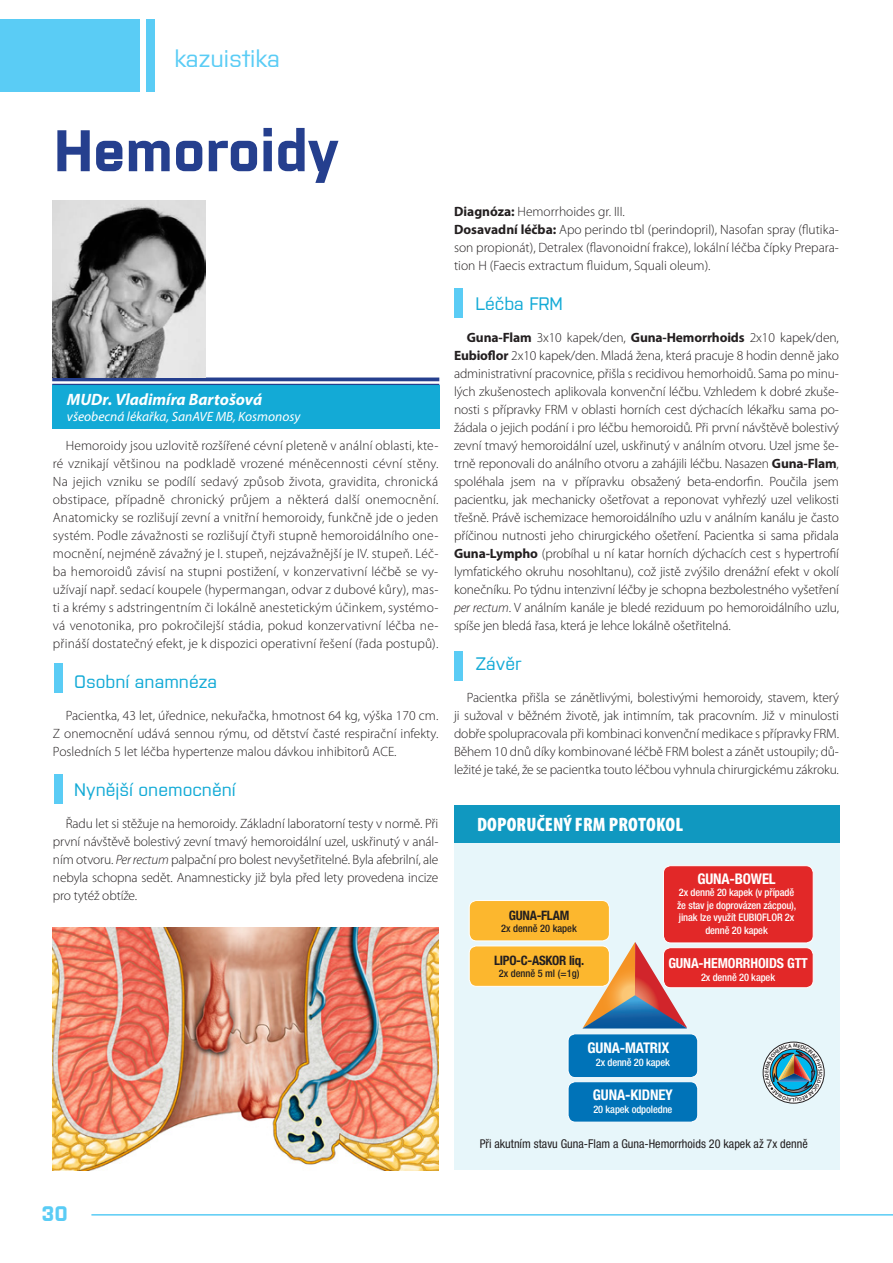
<style>
.page{position:relative;width:893px;height:1263px;background:#fff}
.page>*{position:absolute;margin:0;border:0;box-sizing:border-box;transform-origin:0 0}
.titul_clanku{font:700 58.5px "Purista";color:#253f8e}
.t1{font:500 24px "Purista";color:#5accf5}
.t2{font:700 21px "Purista";color:#5accf5}
.HLAVNÍ_TEXT{font:900 condensed 19.5px "Myriad Pro";letter-spacing:.01em;color:#fff}
.MEZITITULKY{font:500 18px "Purista";color:#13aad6}
.t3{font:italic 700 16.5px "Myriad Pro";color:#fff}
.t4{font:700 condensed 14.7px "Helvetica Neue LT Pro";letter-spacing:-.01em;color:#fff}
.t5{font:700 condensed 13.8px "Helvetica Neue LT Pro";letter-spacing:-.01em;color:#fff}
.HLAVNÍ_TEXT-2{font:300 13.5px/18px "Myriad Pro";color:#231f20;text-align:justify}
.t6{font:italic 13.5px "Myriad Pro";color:#fff}
.t7{font:700 condensed 13.05px "Helvetica Neue LT Pro";letter-spacing:-.02em;color:#231f20}
.t8{font:condensed 12.15px "Helvetica Neue LT Pro";color:#231f20}
.t9{font:500 condensed 10.35px/12.5px "Helvetica Neue LT Pro";letter-spacing:-.01em;color:#fff;text-align:center}
.t10{font:500 condensed 10.35px "Helvetica Neue LT Pro";color:#231f20}
.t11{font:600 5.4px "Myriad Pro";color:#231f20}
.s1{font-style:italic}
.s2{font-weight:700}
</style>
<div class="page">
<div style="left:0;top:19px;width:140px;height:72px;background:#5accf5"></div>
<div style="left:147px;top:19px;width:8px;height:72px;background:#5accf5"></div>
<hr style="left:91px;top:1214px;width:802px;height:1px;background:#5accf5">
<div style="left:455px;top:288px;width:8px;height:30px;background:#5accf5"></div>
<div style="left:455px;top:651px;width:8px;height:30px;background:#5accf5"></div>
<div style="left:52px;top:385px;width:387px;height:44px;background:#13aad6"></div>
<svg style="left:52px;top:377px;width:387px;height:4px;background:#415697"></svg>
<hr style="left:52px;top:384px;width:387px;height:1px;background:#253f8e">
<div style="left:54px;top:774px;width:9px;height:30px;background:#5accf5"></div>
<div style="left:54px;top:663px;width:9px;height:29px;background:#5accf5"></div>
<img style="left:52px;top:928px;width:386px;height:242px">
<div style="left:454px;top:828px;width:385px;height:342px;background:#e7f6fa"></div>
<div style="left:454px;top:805px;width:385px;height:37px;background:#1098c0"></div>
<div style="left:763px;top:1042px;width:61px;height:61px;border:1px solid #231f20;border-radius:50%"></div>
<svg style="left:583px;top:942px;width:104px;height:86px"></svg>
<div style="left:663px;top:866px;width:150px;height:77px;background:#e22828;border-radius:7px"></div>
<div style="left:663px;top:865px;width:150px;height:78px;border:1px solid #fff;border-radius:7px"></div>
<div style="left:663px;top:948px;width:150px;height:40px;background:#e22828;border-radius:7px"></div>
<div style="left:663px;top:947px;width:150px;height:41px;border:1px solid #fff;border-radius:7px"></div>
<div style="left:568px;top:1034px;width:130px;height:43px;background:#0073b8;border-radius:7px"></div>
<div style="left:568px;top:1034px;width:130px;height:44px;border:1px solid #fff;border-radius:7px"></div>
<div style="left:568px;top:1082px;width:130px;height:40px;background:#0073b8;border-radius:7px"></div>
<div style="left:568px;top:1081px;width:130px;height:41px;border:1px solid #fff;border-radius:7px"></div>
<div style="left:469px;top:900px;width:140px;height:41px;background:#fcb72e;border-radius:7px"></div>
<div style="left:469px;top:900px;width:141px;height:41px;border:1px solid #fff;border-radius:7px"></div>
<div style="left:469px;top:946px;width:140px;height:40px;background:#fcb72e;border-radius:7px"></div>
<div style="left:469px;top:946px;width:141px;height:40px;border:1px solid #fff;border-radius:7px"></div>
<img style="left:52px;top:200px;width:153px;height:177px">
<img style="left:765px;top:1044px;width:57px;height:57px">
<p class="t1" style="left:174px;top:41px;width:107px">kazuistika</p>
<p class="titul_clanku" style="left:54px;top:108px;width:286px">Hemoroidy</p>
<p class="t3" style="left:67px;top:388px;width:197px">MUDr. Vladimíra Bartošová</p>
<p class="t6" style="left:67px;top:408px;width:235px">všeobecná lékařka, SanAVE MB, Kosmonosy</p>
<p class="HLAVNÍ_TEXT-2" style="left:53px;top:437px;width:387px;text-indent:13px">Hemoroidy jsou uzlovitě rozšířené cévní pleteně v anální oblasti, kte&shy;ré vznikají většinou na podkladě vrozené méněcennosti cévní stěny.<br>Na jejich vzniku se podílí sedavý způsob života, gravidita, chronická obstipace, případně chronický průjem a některá další onemocnění.<br>Anatomicky se rozlišují zevní a vnitřní hemoroidy, funkčně jde o jeden systém. Podle závažnosti se rozlišují čtyři stupně hemoroidálního one&shy;mocnění, nejméně závažný je I. stupeň, nejzávažnější je IV. stupeň. Léč&shy;ba hemoroidů závisí na stupni postižení, v konzervativní léčbě se vy&shy;užívají např. sedací koupele (hypermangan, odvar z dubové kůry), mas&shy;ti a krémy s adstringentním či lokálně anestetickým účinkem, systémo&shy;vá venotonika, pro pokročilejší stádia, pokud konzervativní léčba ne&shy;přináší dostatečný efekt, je k dispozici operativní řešení (řada postupů).</p>
<p class="MEZITITULKY" style="left:74px;top:668px;width:144px">Osobní anamnéza</p>
<p class="HLAVNÍ_TEXT-2" style="left:53px;top:707px;width:387px;text-indent:13px">Pacientka, 43 let, úřednice, nekuřačka, hmotnost 64 kg, výška 170 cm.<br>Z onemocnění udává sennou rýmu, od dětství časté respirační infekty.<br>Posledních 5 let léčba hypertenze malou dávkou inhibitorů ACE.</p>
<p class="MEZITITULKY" style="left:74px;top:776px;width:163px">Nynější onemocnění</p>
<p class="HLAVNÍ_TEXT-2" style="left:53px;top:815px;width:387px;text-indent:13px">Řadu let si stěžuje na hemoroidy. Základní laboratorní testy v normě. Při první návštěvě bolestivý zevní tmavý hemoroidální uzel, uskřinutý v anál&shy;ním otvoru. <span class="s1">Per rectum</span> palpační pro bolest nevyšetřitelné. Byla afebrilní, ale nebyla schopna sedět. Anamnesticky již byla před lety provedena incize pro tytéž obtíže.</p>
<p class="HLAVNÍ_TEXT-2" style="left:454px;top:203px;width:172px"><span class="s2">Diagnóza:</span> Hemorrhoides gr. III.</p>
<p class="HLAVNÍ_TEXT-2" style="left:454px;top:221px;width:386px"><span class="s2">Dosavadní léčba:</span> Apo perindo tbl (perindopril), Nasofan spray (flutika&shy;son propionát), Detralex (flavonoidní frakce), lokální léčba čípky Prepara&shy;tion H (Faecis extractum fluidum, Squali oleum).</p>
<p class="MEZITITULKY" style="left:475px;top:290px;width:89px">Léčba FRM</p>
<p class="HLAVNÍ_TEXT-2" style="left:454px;top:329px;width:386px;text-indent:13px"><span class="s2">Guna-Flam</span> 3x10 kapek/den, <span class="s2">Guna-Hemorrhoids</span> 2x10 kapek/den, <span class="s2">Eubioflor</span> 2x10 kapek/den. Mladá žena, která pracuje 8 hodin denně jako administrativní pracovnice, přišla s recidivou hemorhoidů. Sama po minu&shy;lých zkušenostech aplikovala konvenční léčbu. Vzhledem k dobré zkuše&shy;nosti s přípravky FRM v oblasti horních cest dýchacích lékařku sama po&shy;žádala o jejich podání i pro léčbu hemoroidů. Při první návštěvě bolestivý zevní tmavý hemoroidální uzel, uskřinutý v análním otvoru. Uzel jsme še&shy;trně reponovali do análního otvoru a zahájili léčbu. Nasazen <span class="s2">Guna-Flam</span>, spoléhala jsem na v přípravku obsažený beta-endorfin. Poučila jsem pacientku, jak mechanicky ošetřovat a reponovat vyhřezlý uzel velikosti třešně. Právě ischemizace hemoroidálního uzlu v análním kanálu je často příčinou nutnosti jeho chirurgického ošetření. Pacientka si sama přidala <span class="s2">Guna-Lympho</span> (probíhal u ní katar horních dýchacích cest s hypertrofií lymfatického okruhu nosohltanu), což jistě zvýšilo drenážní efekt v okolí konečníku. Po týdnu intenzivní léčby je schopna bezbolestného vyšetření <span class="s1">per rectum</span>. V análním kanále je bledé reziduum po hemoroidálního uzlu, spíše jen bledá řasa, která je lehce lokálně ošetřitelná.</p>
<p class="MEZITITULKY" style="left:475px;top:650px;width:48px">Závěr</p>
<p class="HLAVNÍ_TEXT-2" style="left:454px;top:689px;width:386px;text-indent:13px">Pacientka přišla se zánětlivými, bolestivými hemoroidy, stavem, který ji sužoval v běžném životě, jak intimním, tak pracovním. Již v minulosti dobře spolupracovala při kombinaci konvenční medikace s přípravky FRM.<br>Během 10 dnů díky kombinované léčbě FRM bolest a zánět ustoupily; dů&shy;ležité je také, že se pacientka touto léčbou vyhnula chirurgickému zákroku.</p>
<p class="HLAVNÍ_TEXT" style="left:477px;top:813px;width:207px">DOPORUČENÝ FRM PROTOKOL</p>
<p class="t7" style="left:509px;top:907px;width:62px">GUNA-FLAM</p>
<p class="t10" style="left:501px;top:922px;width:77px">2x denně 20 kapek</p>
<p class="t7" style="left:494px;top:952px;width:92px">LIPO-C-ASKOR liq.</p>
<p class="t10" style="left:499px;top:967px;width:82px">2x denně 5 ml (=1g)</p>
<p class="t4" style="left:697px;top:869px;width:80px">GUNA-BOWEL</p>
<p class="t9" style="left:677px;top:886px;width:121px">2x denně 20 kapek (v případě že stav je doprovázen zácpou), jinak lze využít EUBIOFLOR 2x denně 20 kapek</p>
<p class="t5" style="left:668px;top:955px;width:141px">GUNA-HEMORRHOIDS GTT</p>
<p class="t9" style="left:701px;top:971px;width:76px">2x denně 20 kapek</p>
<h3 class="t2" style="left:42px;top:1198px;width:28px">30</h3>
<p class="t4" style="left:588px;top:1039px;width:83px">GUNA-MATRIX</p>
<p class="t9" style="left:596px;top:1056px;width:76px">2x denně 20 kapek</p>
<p class="t4" style="left:593px;top:1086px;width:82px">GUNA-KIDNEY</p>
<p class="t9" style="left:593px;top:1103px;width:80px">20 kapek odpoledne</p>
<p class="t8" style="left:480px;top:1137px;width:330px">Při akutním stavu Guna-Flam a Guna-Hemorrhoids 20 kapek až 7x denně</p>
<p class="t11" style="left:824px;top:1072px;width:3px;rotate:90deg">I</p>
</div>
